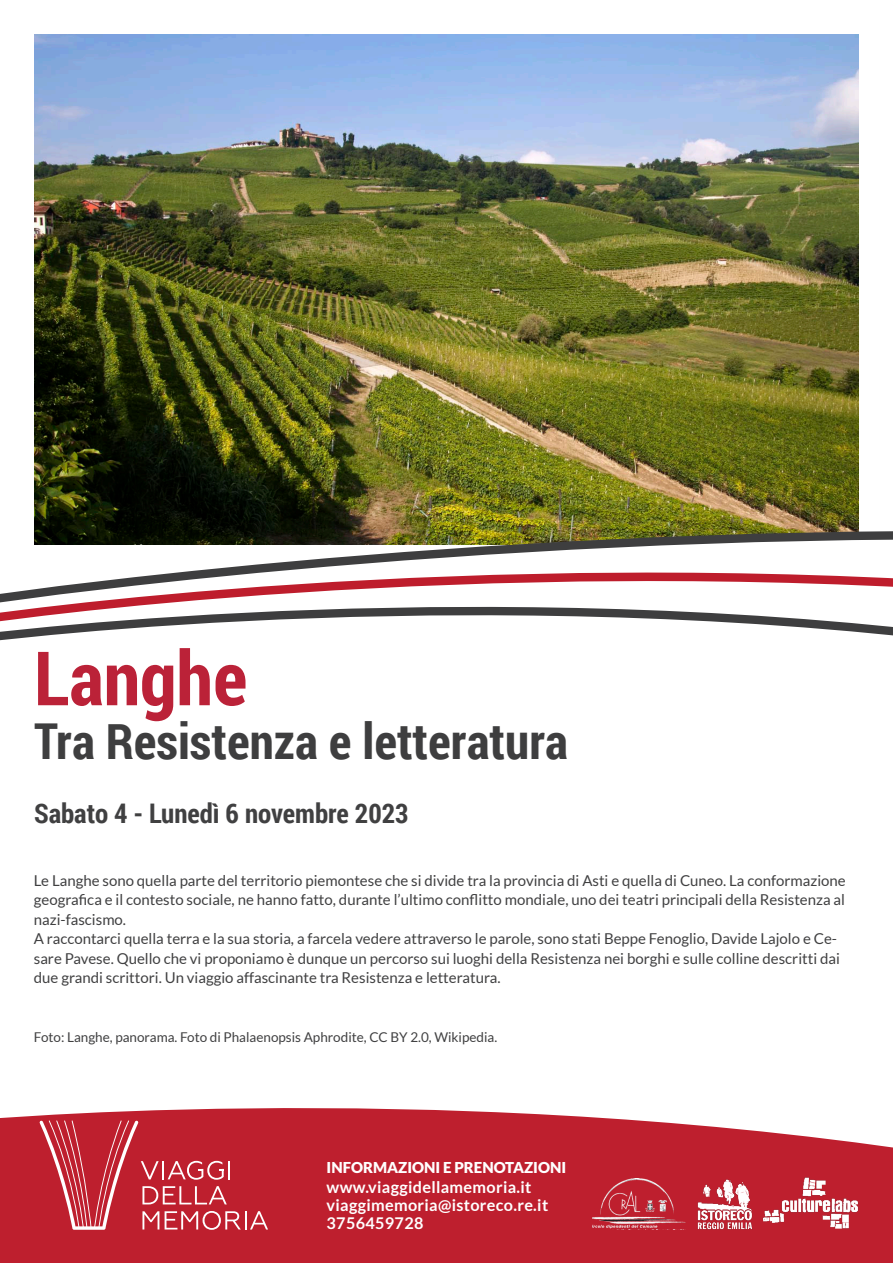
<style>
.page{position:relative;width:893px;height:1263px;background:#fff}
.page>*{position:absolute;margin:0;border:0;box-sizing:border-box;transform-origin:0 0}
.t1{font:700 75px "Roboto Condensed";color:#bb2238}
.t2{font:700 49.5px "Roboto Condensed";color:#3e3e3f}
.t3{font:700 27px "Roboto Condensed";color:#404041}
.t4{font:700 16.2px/18px "Lato";letter-spacing:.02em;color:#fff}
.t5{font:15px/19.5px "Lato";color:#404041;text-align:justify}
.t6{font:900 15px "Lato";color:#fff}
.t7{font:13.5px "Lato";color:#404041}
</style>
<div class="page">
<img style="left:34px;top:34px;width:825px;height:497px">
<svg style="left:34px;top:531px;width:859px;height:43px"></svg>
<svg style="left:0;top:574px;width:893px;height:67px"></svg>
<svg style="left:0;top:1108px;width:893px;height:155px;background:#c33240"></svg>
<svg style="left:39px;top:1120px;width:229px;height:110px;background:#c53846"></svg>
<img style="left:697px;top:1177px;width:57px;height:52px">
<img style="left:763px;top:1177px;width:96px;height:52px">
<img style="left:592px;top:1178px;width:93px;height:51px">
<p class="t1" style="left:34px;top:626px;width:215px">Langhe</p>
<p class="t2" style="left:34px;top:707px;width:535px">Tra Resistenza e letteratura</p>
<p class="t3" style="left:34px;top:795px;width:376px">Sabato 4 - Lunedì 6 novembre 2023</p>
<p class="t5" style="left:34px;top:871px;width:813px">Le Langhe sono quella parte del territorio piemontese che si divide tra la provincia di Asti e quella di Cuneo. La conformazione geografica e il contesto sociale, ne hanno fatto, durante l’ultimo conflitto mondiale, uno dei teatri principali della Resistenza al nazi-fascismo.</p>
<p class="t5" style="left:34px;top:929px;width:807px;text-align:left">A raccontarci quella terra e la sua storia, a farcela vedere attraverso le parole, sono stati Beppe Fenoglio, Davide Lajolo e Ce&shy;sare Pavese. Quello che vi proponiamo è dunque un percorso sui luoghi della Resistenza nei borghi e sulle colline descritti dai due grandi scrittori. Un viaggio affascinante tra Resistenza e letteratura.</p>
<p class="t7" style="left:34px;top:1029px;width:465px">Foto: Langhe, panorama. Foto di Phalaenopsis Aphrodite, CC BY 2.0, Wikipedia.</p>
<p class="t6" style="left:327px;top:1159px;width:241px">INFORMAZIONI E PRENOTAZIONI</p>
<p class="t4" style="left:327px;top:1178px;width:206px">www.viaggidellamemoria.it</p>
<p class="t4" style="left:327px;top:1196px;width:223px">viaggimemoria@istoreco.re.it<br>3756459728</p>
</div>
